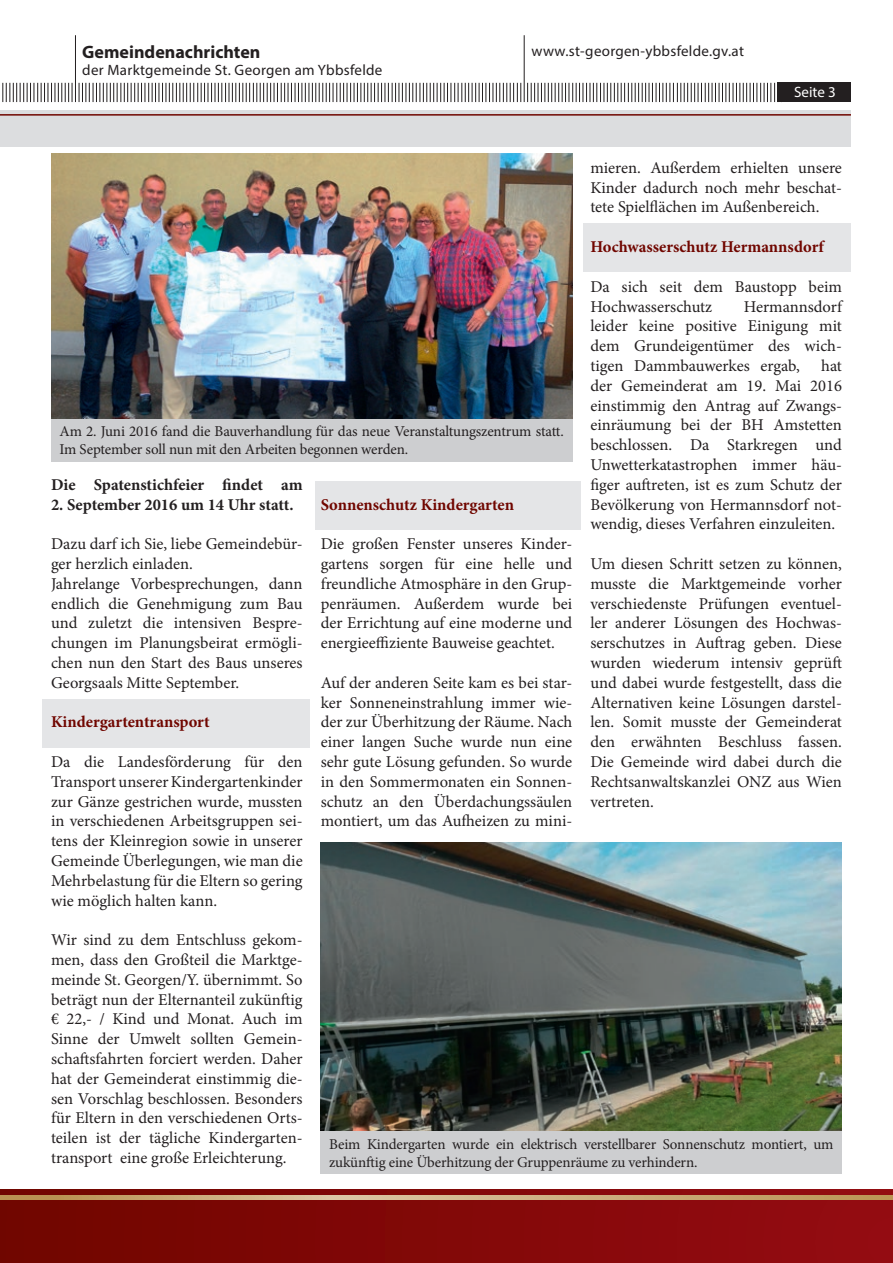
<style>
.page{position:relative;width:893px;height:1263px;background:#fff}
.page>*{position:absolute;margin:0;border:0;box-sizing:border-box;transform-origin:0 0}
.t1{font:700 18px "Myriad Pro";color:#231f20}
.t2{font:16.5px/19.8px "Minion Pro";color:#231f20;text-align:justify}
.t3{font:700 16.5px "Minion Pro";color:#700600}
.t4{font:700 16.5px "Minion Pro";color:#231f20}
.t5{font:15px/18px "Minion Pro";letter-spacing:-.01em;color:#231f20}
.t6{font:15px "Myriad Pro";letter-spacing:.02em;color:#231f20}
.t7{font:15px "Myriad Pro";color:#fff}
</style>
<div class="page">
<hr style="left:524px;top:35px;width:1px;height:67px;background:#231f20">
<hr style="left:75px;top:35px;width:1px;height:67px;background:#231f20">
<svg style="left:79px;top:83px;width:442px;height:19px"></svg>
<svg style="left:2px;top:83px;width:71px;height:19px"></svg>
<svg style="left:527px;top:83px;width:251px;height:19px"></svg>
<div style="left:778px;top:83px;width:73px;height:19px;background:#231f20"></div>
<div style="left:0;top:1189px;width:893px;height:74px;background:linear-gradient(to right,#730a02,#961015)"></div>
<svg style="left:0;top:1195px;width:893px;height:4px;background:#c9aa79"></svg>
<div style="left:0;top:110px;width:851px;height:37px;background:#dcdddf"></div>
<hr style="left:0;top:114px;width:851px;height:2px;background:#700600">
<div style="left:43px;top:699px;width:267px;height:48px;background:#e4e5e7"></div>
<div style="left:315px;top:481px;width:265px;height:48px;background:#e4e5e7"></div>
<div style="left:583px;top:224px;width:268px;height:48px;background:#e4e5e7"></div>
<img style="left:51px;top:153px;width:521px;height:266px">
<img style="left:321px;top:842px;width:521px;height:289px">
<div style="left:51px;top:419px;width:521px;height:42px;background:#cdced0"></div>
<div style="left:321px;top:1131px;width:521px;height:43px;background:#cdced0"></div>
<p class="t1" style="left:82px;top:40px;width:180px">Gemeindenachrichten</p>
<p class="t6" style="left:532px;top:42px;width:214px">www.st-georgen-ybbsfelde.gv.at</p>
<p class="t6" style="left:82px;top:61px;width:302px">der Marktgemeinde St. Georgen am Ybbsfelde</p>
<p class="t7" style="left:794px;top:83px;width:43px">Seite 3</p>
<p class="t2" style="left:590px;top:158px;width:253px">mieren. Außerdem erhielten unsere Kinder dadurch noch mehr beschat&shy;tete Spielflächen im Außenbereich.</p>
<p class="t3" style="left:590px;top:235px;width:235px">Hochwasserschutz Hermannsdorf</p>
<p class="t2" style="left:590px;top:277px;width:253px">Da sich seit dem Baustopp beim<br>Hochwasserschutz</p>
<p class="t2" style="left:590px;top:296px;width:253px;text-indent:153px">Hermannsdorf leider keine positive Einigung mit dem Grundeigentümer des wich&shy;tigen Dammbauwerkes ergab,</p>
<p class="t2" style="left:590px;top:356px;width:253px;text-indent:231px">hat der Gemeinderat am 19. Mai 2016 einstimmig den Antrag auf Zwangs&shy;einräumung bei der BH Amstetten beschlossen. Da Starkregen und Unwetterkatastrophen immer häu&shy;figer auftreten, ist es zum Schutz der Bevölkerung von Hermannsdorf not&shy;wendig, dieses Verfahren einzuleiten.</p>
<p class="t2" style="left:590px;top:554px;width:253px">Um diesen Schritt setzen zu können, musste die Marktgemeinde vorher verschiedenste Prüfungen eventuel&shy;ler anderer Lösungen des Hochwas&shy;serschutzes in Auftrag geben. Diese wurden wiederum intensiv geprüft und dabei wurde festgestellt, dass die Alternativen keine Lösungen darstel&shy;len. Somit musste der Gemeinderat den erwähnten Beschluss fassen.<br>Die Gemeinde wird dabei durch die Rechtsanwaltskanzlei ONZ aus Wien vertreten.</p>
<p class="t5" style="left:60px;top:423px;width:506px">Am 2. Juni 2016 fand die Bauverhandlung für das neue Veranstaltungszentrum statt.<br>Im September soll nun mit den Arbeiten begonnen werden.</p>
<p class="t4" style="left:51px;top:473px;width:253px">Die Spatenstichfeier findet am</p>
<p class="t4" style="left:51px;top:493px;width:244px">2. September 2016 um 14 Uhr statt.</p>
<p class="t2" style="left:51px;top:534px;width:253px;text-align:left">Dazu darf ich Sie, liebe Gemeindebür&shy;ger herzlich einladen.<br>Jahrelange Vorbesprechungen, dann endlich die Genehmigung zum Bau und zuletzt die intensiven Bespre&shy;chungen im Planungsbeirat ermögli&shy;chen nun den Start des Baus unseres Georgsaals Mitte September.</p>
<p class="t3" style="left:51px;top:710px;width:160px">Kindergartentransport</p>
<p class="t2" style="left:51px;top:752px;width:253px">Da die Landesförderung für den Transport unserer Kindergartenkinder zur Gänze gestrichen wurde, mussten in verschiedenen Arbeitsgruppen sei&shy;tens der Kleinregion sowie in unserer Gemeinde Überlegungen, wie man die Mehrbelastung für die Eltern so gering wie möglich halten kann.</p>
<p class="t2" style="left:51px;top:930px;width:253px">Wir sind zu dem Entschluss gekom&shy;men, dass den Großteil die Marktge&shy;meinde St. Georgen/Y. übernimmt. So beträgt nun der Elternanteil zukünftig € 22,- / Kind und Monat. Auch im Sinne der Umwelt sollten Gemein&shy;schaftsfahrten forciert werden. Daher hat der Gemeinderat einstimmig die&shy;sen Vorschlag beschlossen. Besonders für Eltern in den verschiedenen Orts&shy;teilen ist der tägliche Kindergarten&shy;transport eine große Erleichterung.</p>
<p class="t3" style="left:321px;top:493px;width:195px">Sonnenschutz Kindergarten</p>
<p class="t2" style="left:321px;top:534px;width:253px">Die großen Fenster unseres Kinder&shy;gartens sorgen für eine helle und freundliche Atmosphäre in den Grup&shy;penräumen. Außerdem wurde bei der Errichtung auf eine moderne und energieeffiziente Bauweise geachtet.</p>
<p class="t2" style="left:321px;top:673px;width:253px">Auf der anderen Seite kam es bei star&shy;ker Sonneneinstrahlung immer wie&shy;der zur Überhitzung der Räume. Nach einer langen Suche wurde nun eine sehr gute Lösung gefunden. So wurde in den Sommermonaten ein Sonnen&shy;schutz an den Überdachungssäulen montiert, um das Aufheizen zu mini-</p>
<p class="t5" style="left:329px;top:1135px;width:506px">Beim Kindergarten wurde ein elektrisch verstellbarer Sonnenschutz montiert, um zukünftig eine Überhitzung der Gruppenräume zu verhindern.</p>
</div>
